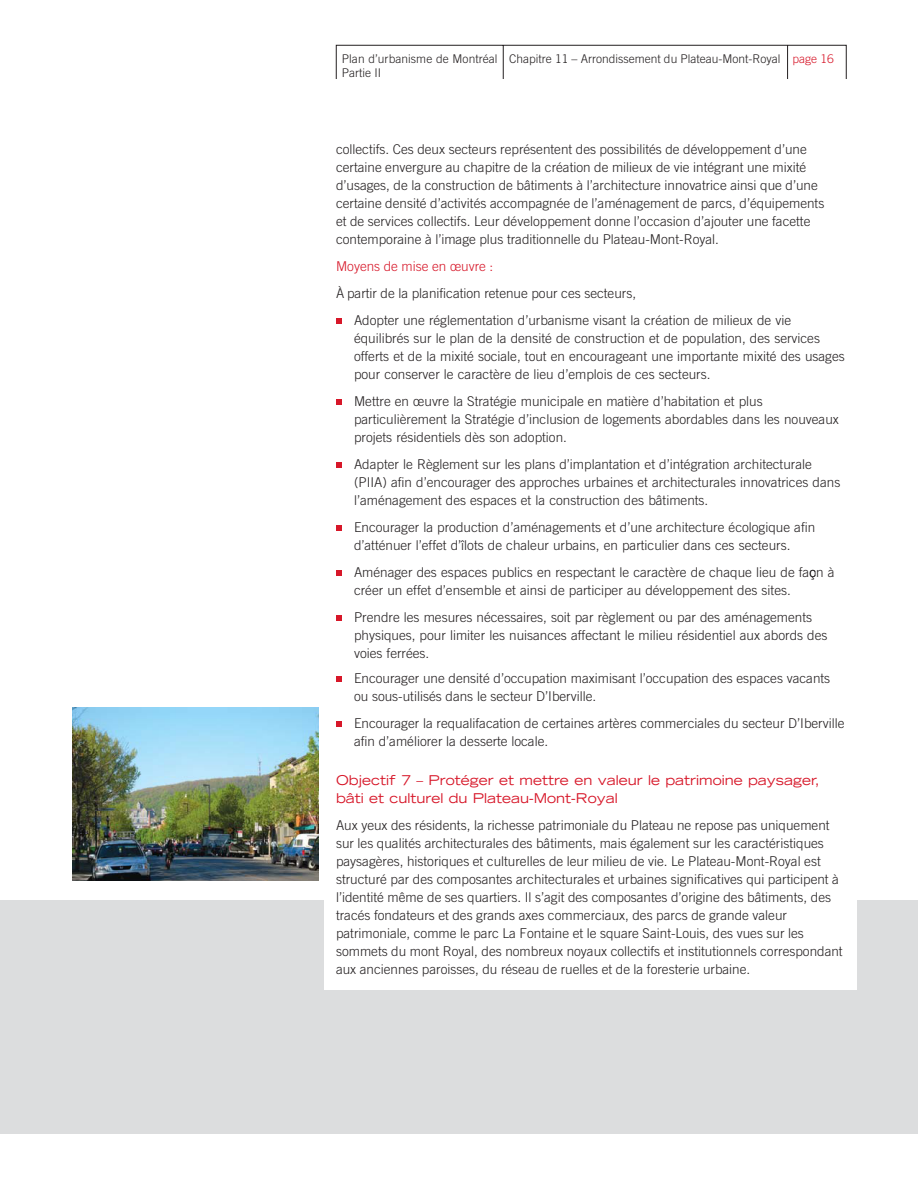
<style>
.page{position:relative;width:918px;height:1188px;background:#fff}
.page>*{position:absolute;margin:0;border:0;box-sizing:border-box;transform-origin:0 0}
.t1{font:300 13.5px/18px "Trade Gothic";color:#231f20}
.t2{font:expanded 13.5px/18px "Trade Gothic LH";color:#d71729}
.t3{font:300 13.5px "Trade Gothic";color:#d71729}
.t4{font:300 12px/14.4px "Trade Gothic";color:#231f20}
.s1{color:#d71729}
</style>
<div class="page">
<div style="left:0;top:900px;width:918px;height:234px;background:#dcddde"></div>
<div style="left:325px;top:880px;width:532px;height:110px;background:#fff"></div>
<svg style="left:336px;top:45px;width:511px;height:34px"></svg>
<svg style="left:336px;top:318px;width:5px;height:5px"></svg>
<svg style="left:336px;top:399px;width:5px;height:5px"></svg>
<svg style="left:336px;top:462px;width:5px;height:5px"></svg>
<svg style="left:336px;top:525px;width:5px;height:5px"></svg>
<svg style="left:336px;top:570px;width:5px;height:5px"></svg>
<svg style="left:336px;top:615px;width:5px;height:5px"></svg>
<svg style="left:336px;top:677px;width:5px;height:5px"></svg>
<svg style="left:336px;top:721px;width:5px;height:5px"></svg>
<img style="left:72px;top:708px;width:247px;height:173px">
<p class="t4" style="left:342px;top:51px;width:157px">Plan d’urbanisme de Montréal<br>Partie II</p>
<p class="t4" style="left:509px;top:51px;width:326px">Chapitre 11 – Arrondissement du Plateau-Mont-Royal <span class="s1">page 16</span></p>
<p class="t1" style="left:336px;top:140px;width:490px">collectifs. Ces deux secteurs représentent des possibilités de développement d’une certaine envergure au chapitre de la création de milieux de vie intégrant une mixité d’usages, de la construction de bâtiments à l’architecture innovatrice ainsi que d’une certaine densité d’activités accompagnée de l’aménagement de parcs, d’équipements et de services collectifs. Leur développement donne l’occasion d’ajouter une facette contemporaine à l’image plus traditionnelle du Plateau-Mont-Royal.</p>
<p class="t3" style="left:336px;top:258px;width:159px">Moyens de mise en œuvre :</p>
<p class="t1" style="left:354px;top:279px;width:439px;line-height:27px;text-indent:-18px">À partir de la planification retenue pour ces secteurs,<br>Adopter une réglementation d’urbanisme visant la création de milieux de vie</p>
<p class="t1" style="left:354px;top:329px;width:492px">équilibrés sur le plan de la densité de construction et de population, des services offerts et de la mixité sociale, tout en encourageant une importante mixité des usages pour conserver le caractère de lieu d’emplois de ces secteurs.</p>
<p class="t1" style="left:354px;top:392px;width:486px">Mettre en œuvre la Stratégie municipale en matière d’habitation et plus particulièrement la Stratégie d’inclusion de logements abordables dans les nouveaux projets résidentiels dès son adoption.</p>
<p class="t1" style="left:354px;top:455px;width:488px">Adapter le Règlement sur les plans d’implantation et d’intégration architecturale (PIIA) afin d’encourager des approches urbaines et architecturales innovatrices dans l’aménagement des espaces et la construction des bâtiments.</p>
<p class="t1" style="left:354px;top:518px;width:463px">Encourager la production d’aménagements et d’une architecture écologique afin d’atténuer l’effet d’îlots de chaleur urbains, en particulier dans ces secteurs.</p>
<p class="t1" style="left:354px;top:563px;width:482px">Aménager des espaces publics en respectant le caractère de chaque lieu de faoçn à créer un effet d’ensemble et ainsi de participer au développement des sites.</p>
<p class="t1" style="left:354px;top:608px;width:475px">Prendre les mesures nécessaires, soit par règlement ou par des aménagements physiques, pour limiter les nuisances affectant le milieu résidentiel aux abords des voies ferrées.</p>
<p class="t1" style="left:354px;top:669px;width:478px">Encourager une densité d’occupation maximisant l’occupation des espaces vacants ou sous-utilisés dans le secteur D’Iberville.</p>
<p class="t1" style="left:354px;top:714px;width:492px">Encourager la requalifacation de certaines artères commerciales du secteur D’Iberville afin d’améliorer la desserte locale.</p>
<p class="t2" style="left:336px;top:771px;width:485px">Objectif 7 – Protéger et mettre en valeur le patrimoine paysager, bâti et culturel du Plateau-Mont-Royal</p>
<p class="t1" style="left:336px;top:816px;width:508px">Aux yeux des résidents, la richesse patrimoniale du Plateau ne repose pas uniquement sur les qualités architecturales des bâtiments, mais également sur les caractéristiques paysagères, historiques et culturelles de leur milieu de vie. Le Plateau-Mont-Royal est structuré par des composantes architecturales et urbaines significatives qui participent à l’identité même de ses quartiers. Il s’agit des composantes d’origine des bâtiments, des tracés fondateurs et des grands axes commerciaux, des parcs de grande valeur patrimoniale, comme le parc La Fontaine et le square Saint-Louis, des vues sur les sommets du mont Royal, des nombreux noyaux collectifs et institutionnels correspondant aux anciennes paroisses, du réseau de ruelles et de la foresterie urbaine.</p>
</div>
